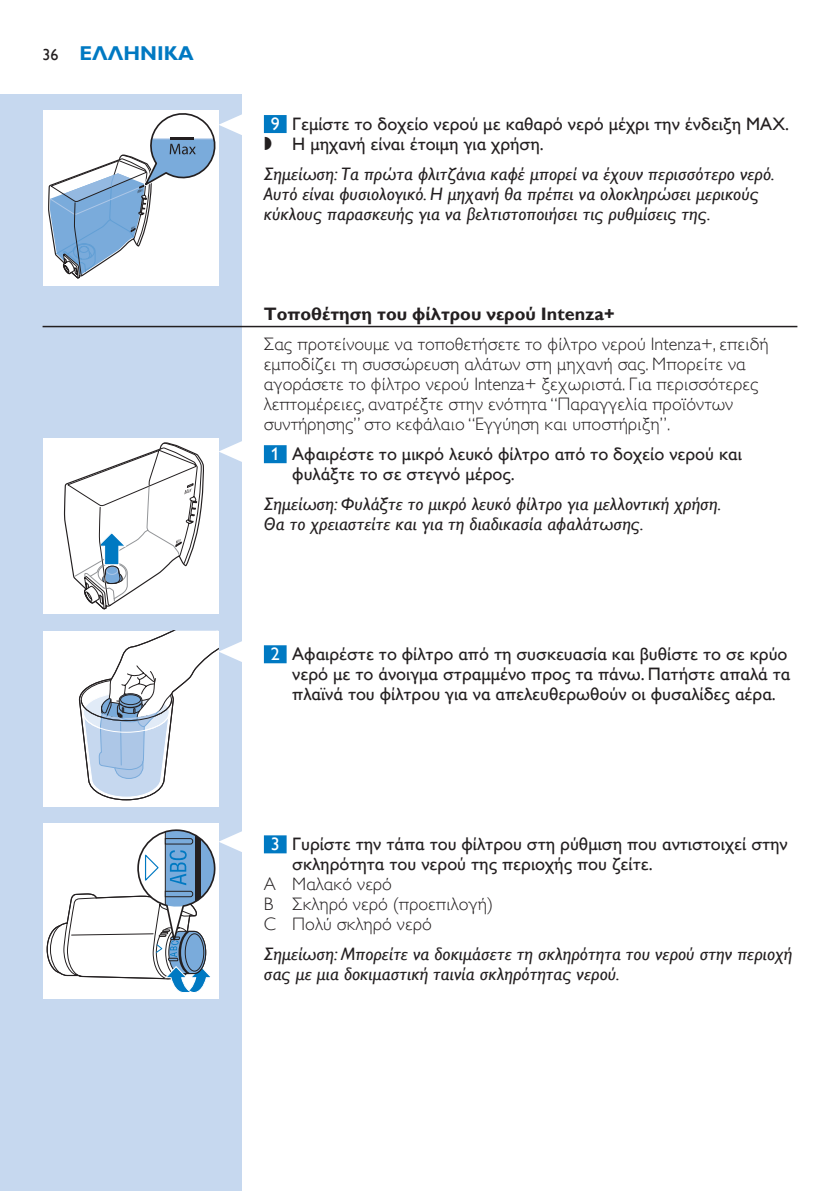
<style>
.page{position:relative;width:840px;height:1191px;background:#fff}
.page>*{position:absolute;margin:0;border:0;box-sizing:border-box;transform-origin:0 0}
.t1{font:700 20px "Gill Sans Alt One WGL";color:#0079c2}
.t2{font:18px/20px "Gill Sans Alt One WGL";color:#231f20}
.t3{font:italic 18px/20px "Gill Sans Alt One WGL";color:#231f20}
.t4{font:18px/20px "Gill Sans Alt One WGL Light";color:#231f20}
.t5{font:700 18px "Gill Sans Alt One WGL";color:#231f20}
.s1{font-weight:400;font-size:16px;color:#231f20}
.s2{color:#fff}
.s3{font-family:"Philips Ll Font Plain"}
</style>
<div class="page">
<div style="left:0;top:95px;width:241px;height:1096px;background:#c6d8ef"></div>
<div style="left:264px;top:115px;width:22px;height:18px;background:#0079c2"></div>
<hr style="left:43px;top:326px;width:754px;height:1px;background:#231f20">
<div style="left:264px;top:445px;width:22px;height:18px;background:#0079c2"></div>
<div style="left:264px;top:645px;width:22px;height:18px;background:#0079c2"></div>
<div style="left:264px;top:835px;width:22px;height:18px;background:#0079c2"></div>
<div style="left:43px;top:110px;width:175px;height:176px;background:#fff"></div>
<svg style="left:48px;top:110px;width:194px;height:176px"></svg>
<svg style="left:218px;top:440px;width:24px;height:23px"></svg>
<div style="left:43px;top:438px;width:175px;height:175px;background:#fff"></div>
<svg style="left:63px;top:442px;width:141px;height:168px"></svg>
<div style="left:43px;top:630px;width:175px;height:176px;background:#fff"></div>
<svg style="left:78px;top:630px;width:164px;height:176px"></svg>
<div style="left:43px;top:823px;width:175px;height:176px;background:#fff"></div>
<svg style="left:46px;top:827px;width:196px;height:166px"></svg>
<p class="t1" style="left:43px;top:40px;width:152px"><span class="s1">36</span> ΕΛΛΗΝΙΚΑ</p>
<p class="t2" style="left:264px;top:114px;width:526px;text-indent:7px"><span class="s2">9</span> Γεμίστε το δοχείο νερού με καθαρό νερό μέχρι την ένδειξη MAX. <span class="s3">,</span> Η μηχανή είναι έτοιμη για χρήση.</p>
<p class="t3" style="left:264px;top:164px;width:512px">Σημείωση: Τα πρώτα φλιτζάνια καφέ μπορεί να έχουν περισσότερο νερό.<br>Αυτό είναι φυσιολογικό. Η μηχανή θα πρέπει να ολοκληρώσει μερικούς κύκλους παρασκευής για να βελτιστοποιήσει τις ρυθμίσεις της.</p>
<p class="t5" style="left:264px;top:302px;width:352px">Τοποθέτηση του φίλτρου νερού Intenza+</p>
<p class="t4" style="left:264px;top:334px;width:506px">Σας προτείνουμε να τοποθετήσετε το φίλτρο νερού Intenza+, επειδή εμποδίζει τη συσσώρευση αλάτων στη μηχανή σας. Μπορείτε να αγοράσετε το φίλτρο νερού Intenza+ ξεχωριστά. Για περισσότερες λεπτομέρειες, ανατρέξτε στην ενότητα “Παραγγελία προϊόντων συντήρησης” στο κεφάλαιο “Εγγύηση και υποστήριξη”.</p>
<p class="t2" style="left:292px;top:444px;width:451px;text-indent:-22px"><span class="s2">1</span> Αφαιρέστε το μικρό λευκό φίλτρο από το δοχείο νερού και φυλάξτε το σε στεγνό μέρος.</p>
<p class="t3" style="left:264px;top:494px;width:458px">Σημείωση: Φυλάξτε το μικρό λευκό φίλτρο για μελλοντική χρήση.<br>Θα το χρειαστείτε και για τη διαδικασία αφαλάτωσης.</p>
<p class="t2" style="left:292px;top:644px;width:499px;text-indent:-21px"><span class="s2">2</span> Αφαιρέστε το φίλτρο από τη συσκευασία και βυθίστε το σε κρύο νερό με το άνοιγμα στραμμένο προς τα πάνω. Πατήστε απαλά τα πλαϊνά του φίλτρου για να απελευθερωθούν οι φυσαλίδες αέρα.</p>
<p class="t2" style="left:292px;top:834px;width:497px;text-indent:-22px"><span class="s2">3</span> Γυρίστε την τάπα του φίλτρου στη ρύθμιση που αντιστοιχεί στην σκληρότητα του νερού της περιοχής που ζείτε.</p>
<p class="t4" style="left:264px;top:874px;width:230px">A Μαλακό νερό<br>B Σκληρό νερό (προεπιλογή)<br>C Πολύ σκληρό νερό</p>
<p class="t3" style="left:264px;top:944px;width:530px">Σημείωση: Μπορείτε να δοκιμάσετε τη σκληρότητα του νερού στην περιοχή σας με μια δοκιμαστική ταινία σκληρότητας νερού.</p>
</div>
